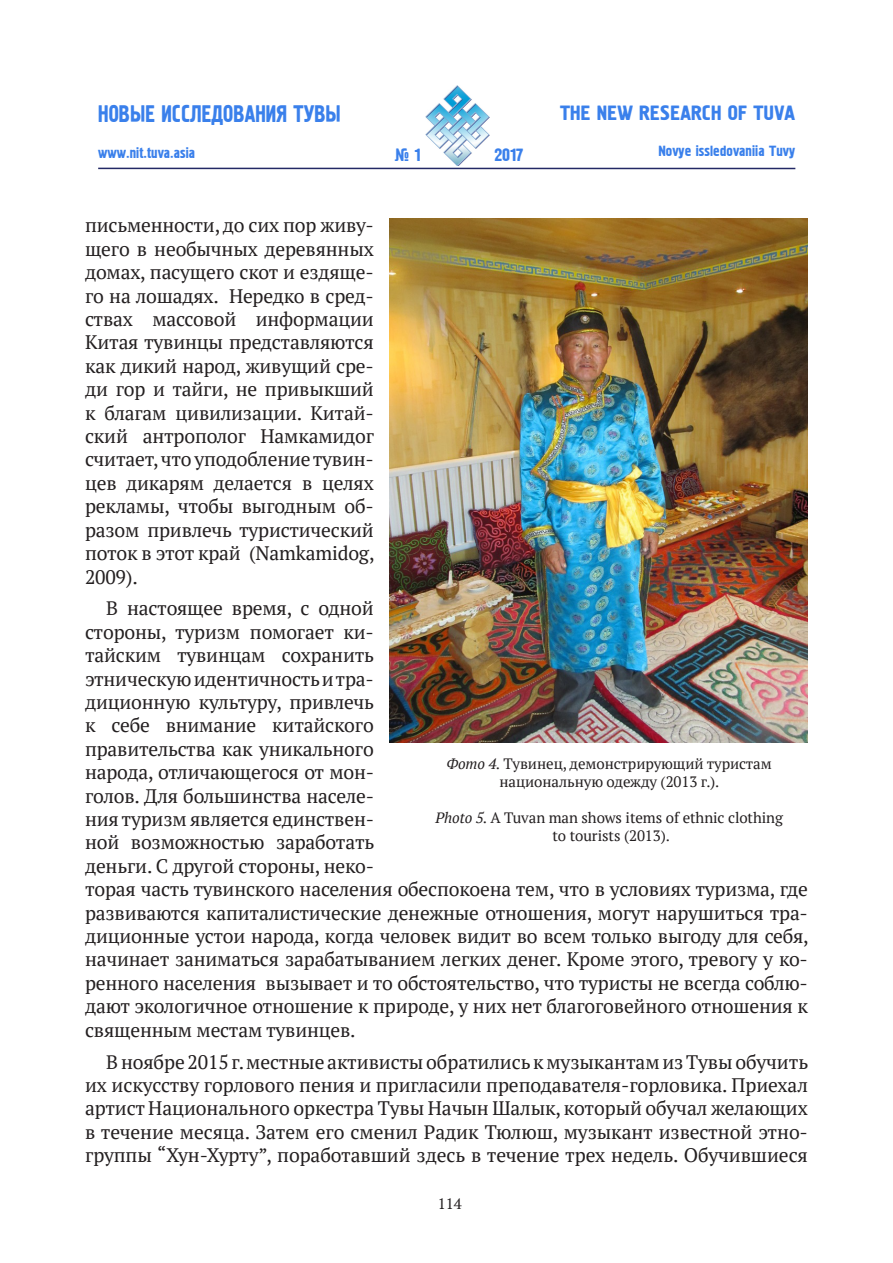
<style>
.page{position:relative;width:893px;height:1263px;background:#fff}
.page>*{position:absolute;margin:0;border:0;box-sizing:border-box;transform-origin:0 0}
.t1{font:24.3px "Pollock 1 CTT";color:#3a80eb;scale:.86 1}
.t2{font:21px "Pollock 1 CTT";color:#3a80eb}
.t3{font:19.5px/23.4px "PT Serif";letter-spacing:-.01em;color:#231f20;text-align:justify}
.t4{font:18px "Pollock 1 CTT";color:#3a80eb}
.Таблица_заголовок{font:15px "PT Serif";letter-spacing:-.005em;color:#231f20}
.t5{font:15px "Pollock 1 CTT";color:#3a80eb}
.s1{font-style:italic}
</style>
<div class="page">
<svg style="left:98px;top:167px;width:245px;height:3px"></svg>
<hr style="left:98px;top:168px;width:697px;height:1px;background:#232965">
<img style="left:425px;top:85px;width:64px;height:81px">
<img style="left:389px;top:219px;width:419px;height:523px">
<p class="t1" style="left:98px;top:100px;width:284px">Новые исследования Тувы</p>
<p class="t5" style="left:98px;top:144px;width:98px">www.nit.tuva.asia</p>
<p class="t4" style="left:394px;top:145px;width:28px">№ 1</p>
<p class="t4" style="left:494px;top:145px;width:31px">2017</p>
<p class="t2" style="left:560px;top:101px;width:236px">The New research of Tuva</p>
<p class="t5" style="left:658px;top:143px;width:138px">Novye issledovaniia Tuvy</p>
<p class="t3" style="left:85px;top:214px;width:291px">письменности, до сих пор живу&shy;щего в необычных деревянных домах, пасущего скот и ездяще&shy;го на лошадях. Нередко в сред&shy;ствах массовой информации Китая тувинцы представляются как дикий народ, живущий сре&shy;ди гор и тайги, не привыкший к благам цивилизации. Китай&shy;ский антрополог Намкамидог считает, что уподобление тувин&shy;цев дикарям делается в целях рекламы, чтобы выгодным об&shy;разом привлечь туристический поток в этот край (Namkamidog, 2009).</p>
<p class="t3" style="left:85px;top:597px;width:725px;text-align:left;text-indent:21px">В настоящее время, с одной<br>стороны, туризм помогает ки-<br>тайским тувинцам сохранить<br>этническую идентичность и тра-<br>диционную культуру, привлечь<br>к себе внимание китайского<br>правительства как уникального<br>народа, отличающегося от мон-<br>голов. Для большинства населе-<br>ния туризм является единствен-<br>ной возможностью заработать<br>деньги. С другой стороны, неко-<br>торая часть тувинского населения обеспокоена тем, что в условиях туризма, где развиваются капиталистические денежные отношения, могут нарушиться тра&shy;диционные устои народа, когда человек видит во всем только выгоду для себя, начинает заниматься зарабатыванием легких денег. Кроме этого, тревогу у ко&shy;ренного населения вызывает и то обстоятельство, что туристы не всегда соблю&shy;дают экологичное отношение к природе, у них нет благоговейного отношения к священным местам тувинцев.</p>
<p class="t3" style="left:85px;top:1050px;width:725px;text-indent:21px">В ноябре 2015 г. местные активисты обратились к музыкантам из Тувы обучить их искусству горлового пения и пригласили преподавателя-горловика. Приехал артист Национального оркестра Тувы Начын Шалык, который обучал желающих в течение месяца. Затем его сменил Радик Тюлюш, музыкант известной этно&shy;группы “Хун-Хурту”, поработавший здесь в течение трех недель. Обучившиеся</p>
<p class="Таблица_заголовок" style="left:446px;top:754px;width:327px"><span class="s1">Фото 4.</span> Тувинец, демонстрирующий туристам</p>
<p class="Таблица_заголовок" style="left:499px;top:772px;width:221px">национальную одежду (2013 г.).</p>
<p class="Таблица_заголовок" style="left:435px;top:808px;width:349px"><span class="s1">Photo 5.</span> A Tuvan man shows items of ethnic clothing</p>
<p class="Таблица_заголовок" style="left:552px;top:826px;width:119px">to tourists (2013).</p>
<p class="Таблица_заголовок" style="left:438px;top:1194px;width:25px">114</p>
</div>
